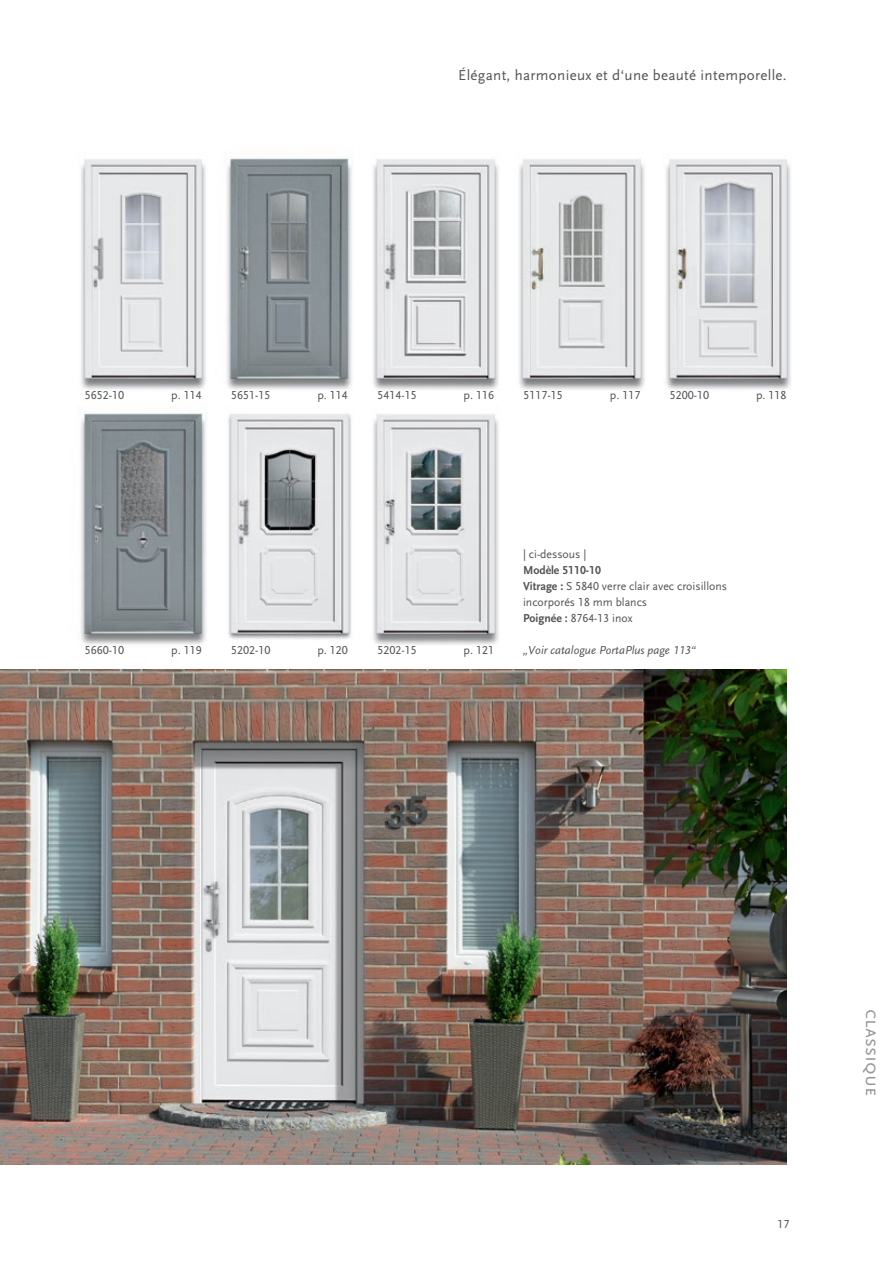
<style>
.page{position:relative;width:893px;height:1263px;background:#fff}
.page>*{position:absolute;margin:0;border:0;box-sizing:border-box;transform-origin:0 0}
.t1{font:19.5px "Scala Sans LF Caps";letter-spacing:.005em;color:#939598}
.t2{font:15px "Scala Sans LF";letter-spacing:.02em;color:#535355}
.t3{font:12px/15.9px "Scala Sans LF";color:#535355}
.t4{font:italic 12px "Scala Sans LF";color:#535355}
.s1{font-weight:700}
</style>
<div class="page">
<img style="left:81px;top:158px;width:710px;height:232px">
<img style="left:80px;top:413px;width:419px;height:232px">
<img style="left:0;top:670px;width:787px;height:494px">
<p class="t2" style="left:458px;top:67px;width:330px">Élégant, harmonieux et d‘une beauté intemporelle.</p>
<p class="t3" style="left:85px;top:387px;width:41px">5652-10</p>
<p class="t3" style="left:171px;top:387px;width:32px">p. 114</p>
<p class="t3" style="left:524px;top:387px;width:41px">5117-15</p>
<p class="t3" style="left:610px;top:387px;width:32px">p. 117</p>
<p class="t3" style="left:670px;top:387px;width:41px">5200-10</p>
<p class="t3" style="left:756px;top:387px;width:32px">p. 118</p>
<p class="t3" style="left:231px;top:387px;width:41px">5651-15</p>
<p class="t3" style="left:317px;top:387px;width:32px">p. 114</p>
<p class="t3" style="left:377px;top:387px;width:41px">5414-15</p>
<p class="t3" style="left:464px;top:387px;width:32px">p. 116</p>
<p class="t3" style="left:85px;top:642px;width:41px">5660-10</p>
<p class="t3" style="left:171px;top:642px;width:32px">p. 119</p>
<p class="t3" style="left:231px;top:642px;width:41px">5202-10</p>
<p class="t3" style="left:317px;top:642px;width:32px">p. 120</p>
<p class="t3" style="left:377px;top:642px;width:41px">5202-15</p>
<p class="t3" style="left:464px;top:642px;width:32px">p. 121</p>
<p class="t3" style="left:523px;top:546px;width:65px">| ci-dessous |</p>
<p class="t3" style="left:523px;top:562px;width:206px"><span class="s1">Modèle 5110-10<br>Vitrage :</span> S 5840 verre clair avec croisillons incorporés 18 mm blancs<br><span class="s1">Poignée :</span> 8764-13 inox</p>
<p class="t4" style="left:523px;top:643px;width:175px">„Voir catalogue PortaPlus page 113“</p>
<p class="t3" style="left:777px;top:1216px;width:13px">17</p>
<h1 class="t1" style="left:883px;top:1009px;width:89px;rotate:90deg">classique</h1>
</div>
